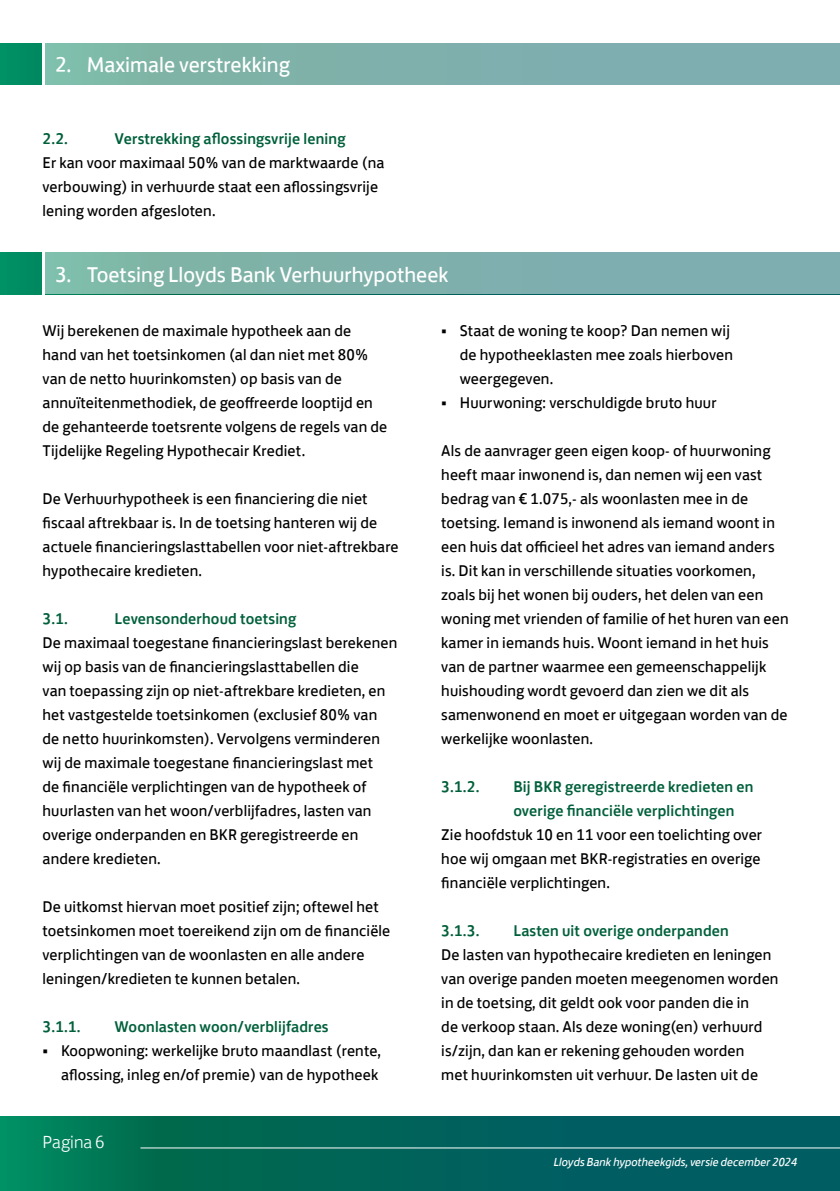
<style>
.page{position:relative;width:840px;height:1191px;background:#fff}
.page>*{position:absolute;margin:0;border:0;box-sizing:border-box;transform-origin:0 0}
.t1{font:22px "Lloyds Bank Jack";color:#fff}
.t2{font:300 18px "Lloyds Bank Jack";color:#fff}
.t3{font:16px/24px "Lloyds Bank Jack";letter-spacing:.01em;color:#000}
.t4{font:500 16px/24px "Lloyds Bank Jack";letter-spacing:.01em;color:#00603b}
.t5{font:italic 12px "Lloyds Bank Jack";letter-spacing:-.01em;color:#fff}
</style>
<div class="page">
<svg style="left:0;top:1116px;width:839px;height:75px;background:#01675b"></svg>
<hr style="left:140px;top:1147px;width:699px;height:1px;background:#fff">
<div style="left:0;top:43px;width:839px;height:42px;background:#008c62"></div>
<div style="left:45px;top:43px;width:794px;height:42px;background:#7fb0ad"></div>
<hr style="left:43px;top:43px;width:2px;height:42px;background:#fff">
<div style="left:0;top:253px;width:839px;height:41px;background:#008c62"></div>
<div style="left:45px;top:253px;width:794px;height:41px;background:#7fb0ad"></div>
<hr style="left:43px;top:252px;width:2px;height:42px;background:#fff">
<h1 class="t1" style="left:55px;top:47px;width:236px">2. Maximale verstrekking</h1>
<p class="t4" style="left:43px;top:125px;width:27px">2.2.</p>
<p class="t4" style="left:115px;top:125px;width:232px">Verstrekking aflossingsvrije lening</p>
<p class="t3" style="left:43px;top:149px;width:343px">Er kan voor maximaal 50% van de marktwaarde (na verbouwing) in verhuurde staat een aflossingsvrije lening worden afgesloten.</p>
<h1 class="t1" style="left:55px;top:256px;width:395px">3. Toetsing Lloyds Bank Verhuurhypotheek</h1>
<p class="t3" style="left:43px;top:317px;width:346px">Wij berekenen de maximale hypotheek aan de hand van het toetsinkomen (al dan niet met 80% van de netto huurinkomsten) op basis van de annuïteitenmethodiek, de geoffreerde looptijd en de gehanteerde toetsrente volgens de regels van de Tijdelijke Regeling Hypothecair Krediet.</p>
<p class="t3" style="left:43px;top:485px;width:357px">De Verhuurhypotheek is een financiering die niet fiscaal aftrekbaar is. In de toetsing hanteren wij de actuele financieringslasttabellen voor niet-aftrekbare hypothecaire kredieten.</p>
<p class="t4" style="left:43px;top:605px;width:27px">3.1.</p>
<p class="t4" style="left:115px;top:605px;width:183px">Levensonderhoud toetsing</p>
<p class="t3" style="left:43px;top:629px;width:356px">De maximaal toegestane financieringslast berekenen wij op basis van de financieringslasttabellen die<br>van toepassing zijn op niet-aftrekbare kredieten, en het vastgestelde toetsinkomen (exclusief 80% van de netto huurinkomsten). Vervolgens verminderen wij de maximale toegestane financieringslast met<br>de financiële verplichtingen van de hypotheek of huurlasten van het woon/verblijfadres, lasten van overige onderpanden en BKR geregistreerde en andere kredieten.</p>
<p class="t3" style="left:43px;top:893px;width:349px">De uitkomst hiervan moet positief zijn; oftewel het toetsinkomen moet toereikend zijn om de financiële verplichtingen van de woonlasten en alle andere leningen/kredieten te kunnen betalen.</p>
<p class="t4" style="left:43px;top:1013px;width:40px">3.1.1.</p>
<p class="t4" style="left:115px;top:1013px;width:215px">Woonlasten woon/verblijfadres</p>
<p class="t3" style="left:43px;top:1037px;width:340px;text-align:right">• Koopwoning: werkelijke bruto maandlast (rente, aflossing, inleg en/of premie) van de hypotheek</p>
<p class="t2" style="left:43px;top:1127px;width:63px">Pagina 6</p>
<p class="t3" style="left:459px;top:317px;width:275px;text-indent:-18px">• Staat de woning te koop? Dan nemen wij de hypotheeklasten mee zoals hierboven weergegeven.</p>
<p class="t3" style="left:441px;top:389px;width:277px">• Huurwoning: verschuldigde bruto huur</p>
<p class="t3" style="left:441px;top:437px;width:348px">Als de aanvrager geen eigen koop- of huurwoning heeft maar inwonend is, dan nemen wij een vast bedrag van € 1.075,- als woonlasten mee in de toetsing. Iemand is inwonend als iemand woont in een huis dat officieel het adres van iemand anders is. Dit kan in verschillende situaties voorkomen, zoals bij het wonen bij ouders, het delen van een woning met vrienden of familie of het huren van een kamer in iemands huis. Woont iemand in het huis van de partner waarmee een gemeenschappelijk huishouding wordt gevoerd dan zien we dit als samenwonend en moet er uitgegaan worden van de werkelijke woonlasten.</p>
<p class="t4" style="left:441px;top:773px;width:40px">3.1.2.</p>
<p class="t4" style="left:513px;top:773px;width:241px">Bij BKR geregistreerde kredieten en overige financiële verplichtingen</p>
<p class="t3" style="left:441px;top:821px;width:322px;text-align:justify">Zie hoofdstuk 10 en 11 voor een toelichting over hoe wij omgaan met BKR-registraties en overige financiële verplichtingen.</p>
<p class="t4" style="left:441px;top:917px;width:40px">3.1.3.</p>
<p class="t4" style="left:513px;top:917px;width:217px">Lasten uit overige onderpanden</p>
<p class="t3" style="left:441px;top:941px;width:338px">De lasten van hypothecaire kredieten en leningen van overige panden moeten meegenomen worden in de toetsing, dit geldt ook voor panden die in<br>de verkoop staan. Als deze woning(en) verhuurd is/zijn, dan kan er rekening gehouden worden<br>met huurinkomsten uit verhuur. De lasten uit de</p>
<p class="t5" style="left:553px;top:1152px;width:245px">Lloyds Bank hypotheekgids, versie december 2024</p>
</div>
